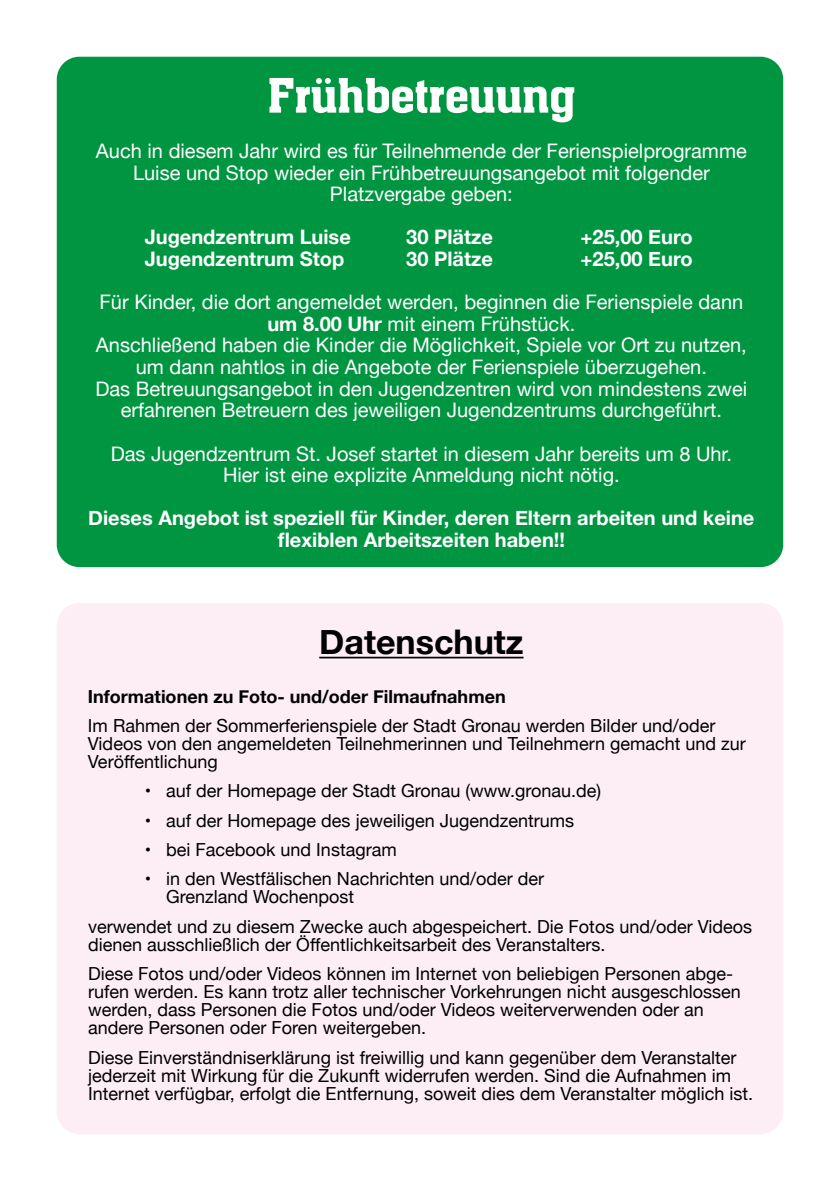
<style>
.page{position:relative;width:840px;height:1191px;background:#fff}
.page>*{position:absolute;margin:0;border:0;box-sizing:border-box;transform-origin:0 0}
.t1{font:500 52px "Aachen D";color:#fff}
.t2{font:700 34px "Helvetica Neue";color:#000}
.t3{font:20px/21.6px "Helvetica Neue";color:#fff;text-align:center}
.t4{font:700 20px/21.6px "Helvetica Neue";color:#fff;text-align:center}
.t5{font:18px/18px "Helvetica Neue";color:#000}
.t6{font:700 18px "Helvetica Neue";color:#000}
.s1{font-weight:700}
</style>
<div class="page">
<div style="left:57px;top:57px;width:725px;height:510px;background:#009641;border-radius:23px"></div>
<div style="left:57px;top:603px;width:725px;height:531px;background:#fdeef6;border-radius:23px"></div>
<hr style="left:319px;top:656px;width:204px;height:2px;background:#000">
<h1 class="t1" style="left:267px;top:65px;width:309px">Frühbetreuung</h1>
<p class="t3" style="left:96px;top:141px;width:652px">Auch in diesem Jahr wird es für Teilnehmende der Ferienspielprogramme<br>Luise und Stop wieder ein Frühbetreuungsangebot mit folgender<br>Platzvergabe geben:</p>
<p class="t4" style="left:145px;top:227px;width:207px">Jugendzentrum Luise</p>
<p class="t4" style="left:406px;top:227px;width:88px">30 Plätze</p>
<p class="t4" style="left:580px;top:227px;width:114px">+25,00 Euro</p>
<p class="t4" style="left:145px;top:249px;width:201px">Jugendzentrum Stop</p>
<p class="t4" style="left:406px;top:249px;width:88px">30 Plätze</p>
<p class="t4" style="left:580px;top:249px;width:114px">+25,00 Euro</p>
<p class="t3" style="left:95px;top:292px;width:653px">Für Kinder, die dort angemeldet werden, beginnen die Ferienspiele dann <span class="s1">um 8.00 Uhr</span> mit einem Frühstück.<br>Anschließend haben die Kinder die Möglichkeit, Spiele vor Ort zu nutzen, um dann nahtlos in die Angebote der Ferienspiele überzugehen.<br>Das Betreuungsangebot in den Jugendzentren wird von mindestens zwei erfahrenen Betreuern des jeweiligen Jugendzentrums durchgeführt.</p>
<p class="t3" style="left:111px;top:444px;width:622px">Das Jugendzentrum St. Josef startet in diesem Jahr bereits um 8 Uhr.<br>Hier ist eine explizite Anmeldung nicht nötig.</p>
<p class="t4" style="left:88px;top:508px;width:667px">Dieses Angebot ist speziell für Kinder, deren Eltern arbeiten und keine flexiblen Arbeitszeiten haben!!</p>
<h2 class="t2" style="left:319px;top:615px;width:206px">Datenschutz</h2>
<p class="t6" style="left:88px;top:682px;width:419px">Informationen zu Foto- und/oder Filmaufnahmen</p>
<p class="t5" style="left:88px;top:717px;width:659px">Im Rahmen der Sommerferienspiele der Stadt Gronau werden Bilder und/oder<br>Videos von den angemeldeten Teilnehmerinnen und Teilnehmern gemacht und zur<br>Veröffentlichung</p>
<p class="t5" style="left:145px;top:783px;width:458px">• auf der Homepage der Stadt Gronau (www.gronau.de)</p>
<p class="t5" style="left:145px;top:812px;width:431px">• auf der Homepage des jeweiligen Jugendzentrums</p>
<p class="t5" style="left:145px;top:841px;width:253px">• bei Facebook und Instagram</p>
<p class="t5" style="left:166px;top:871px;width:379px;text-indent:-21px">• in den Westfälischen Nachrichten und/oder der<br>Grenzland Wochenpost</p>
<p class="t5" style="left:88px;top:918px;width:665px">verwendet und zu diesem Zwecke auch abgespeichert. Die Fotos und/oder Videos dienen ausschließlich der Öffentlichkeitsarbeit des Veranstalters.</p>
<p class="t5" style="left:88px;top:965px;width:654px">Diese Fotos und/oder Videos können im Internet von beliebigen Personen abge&shy;rufen werden. Es kann trotz aller technischer Vorkehrungen nicht ausgeschlossen werden, dass Personen die Fotos und/oder Videos weiterverwenden oder an andere Personen oder Foren weitergeben.</p>
<p class="t5" style="left:88px;top:1049px;width:666px">Diese Einverständniserklärung ist freiwillig und kann gegenüber dem Veranstalter jederzeit mit Wirkung für die Zukunft widerrufen werden. Sind die Aufnahmen im<br>Internet verfügbar, erfolgt die Entfernung, soweit dies dem Veranstalter möglich ist.</p>
</div>
